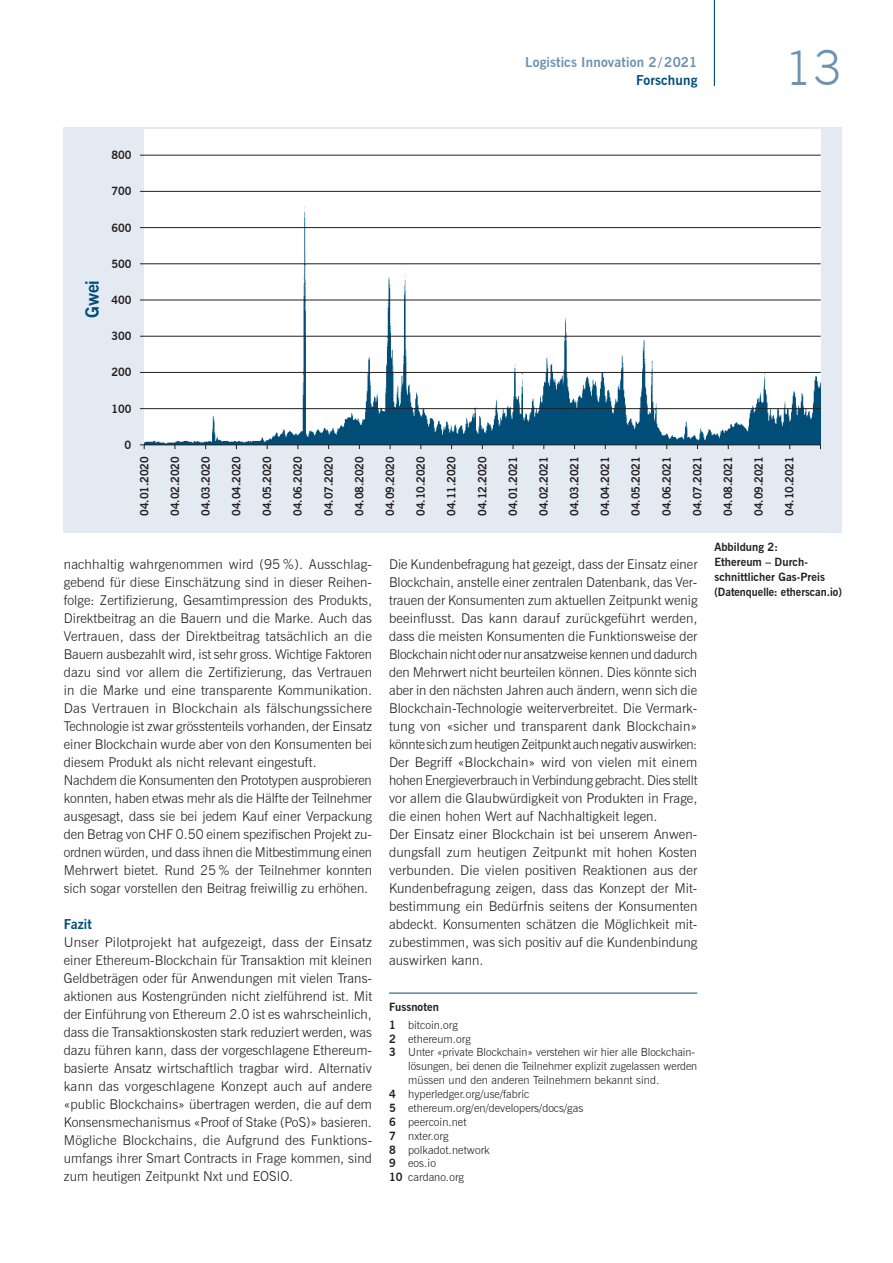
<style>
.page{position:relative;width:893px;height:1263px;background:#fff}
.page>*{position:absolute;margin:0;border:0;box-sizing:border-box;transform-origin:0 0}
.t1{font:300 48px "News Gothic BT";color:#6d93b0}
._04_Grundtext{font:700 18px "News Gothic BT";color:#004e78}
._04_Grundtext-2{font:300 13.5px/18px "News Gothic BT";letter-spacing:.005em;color:#231f20;text-align:justify}
.t2{font:700 13.5px "News Gothic BT";letter-spacing:.01em;color:#6d93b0}
._05_Untertitel{font:700 13.5px "News Gothic BT";letter-spacing:.01em;color:#004e78}
._04_Grundtext-3{font:300 11.25px/13.8px "News Gothic BT";letter-spacing:.005em;color:#231f20}
._04_Grundtext-4{font:700 11.25px "News Gothic BT";letter-spacing:-.01em;color:#231f20}
._06_Legende{font:700 11.25px/15px "News Gothic BT";letter-spacing:.005em;color:#231f20}
.s1{font-weight:700}
</style>
<div class="page">
<hr style="left:714px;top:0;width:1px;height:86px;background:#004e76">
<div style="left:64px;top:128px;width:778px;height:405px;background:#e4eaf2"></div>
<hr style="left:389px;top:993px;width:308px;height:1px;background:#004e78">
<div style="left:144px;top:129px;width:677px;height:316px;background:#fff"></div>
<img style="left:144px;top:190px;width:677px;height:255px">
<hr style="left:140px;top:445px;width:681px;height:1px;background:#231f20">
<hr style="left:140px;top:408px;width:681px;height:1px;background:#231f20">
<hr style="left:140px;top:336px;width:681px;height:1px;background:#231f20">
<hr style="left:140px;top:372px;width:681px;height:1px;background:#231f20">
<hr style="left:140px;top:300px;width:681px;height:1px;background:#231f20">
<hr style="left:140px;top:264px;width:681px;height:1px;background:#231f20">
<hr style="left:140px;top:227px;width:681px;height:1px;background:#231f20">
<hr style="left:140px;top:191px;width:681px;height:1px;background:#231f20">
<hr style="left:140px;top:155px;width:681px;height:1px;background:#231f20">
<p class="t2" style="left:525px;top:54px;width:174px">Logistics Innovation 2/2021</p>
<p class="_05_Untertitel" style="left:636px;top:72px;width:63px">Forschung</p>
<h1 class="t1" style="left:785px;top:39px;width:59px">13</h1>
<p class="_04_Grundtext" style="left:81px;top:318px;width:40px;rotate:-90deg">Gwei</p>
<p class="_04_Grundtext-4" style="left:111px;top:148px;width:21px">800</p>
<p class="_04_Grundtext-4" style="left:111px;top:184px;width:21px">700</p>
<p class="_04_Grundtext-4" style="left:111px;top:221px;width:21px">600</p>
<p class="_04_Grundtext-4" style="left:111px;top:257px;width:21px">500</p>
<p class="_04_Grundtext-4" style="left:111px;top:293px;width:21px">400</p>
<p class="_04_Grundtext-4" style="left:111px;top:329px;width:21px">300</p>
<p class="_04_Grundtext-4" style="left:111px;top:366px;width:21px">200</p>
<p class="_04_Grundtext-4" style="left:111px;top:402px;width:21px">100</p>
<p class="_04_Grundtext-4" style="left:125px;top:438px;width:8px">0</p>
<p class="_04_Grundtext-4" style="left:137px;top:516px;width:61px;rotate:-90deg">04.01.2020</p>
<p class="_04_Grundtext-4" style="left:168px;top:516px;width:61px;rotate:-90deg">04.02.2020</p>
<p class="_04_Grundtext-4" style="left:199px;top:516px;width:61px;rotate:-90deg">04.03.2020</p>
<p class="_04_Grundtext-4" style="left:230px;top:516px;width:61px;rotate:-90deg">04.04.2020</p>
<p class="_04_Grundtext-4" style="left:260px;top:516px;width:61px;rotate:-90deg">04.05.2020</p>
<p class="_04_Grundtext-4" style="left:291px;top:516px;width:61px;rotate:-90deg">04.06.2020</p>
<p class="_04_Grundtext-4" style="left:322px;top:516px;width:61px;rotate:-90deg">04.07.2020</p>
<p class="_04_Grundtext-4" style="left:353px;top:516px;width:61px;rotate:-90deg">04.08.2020</p>
<p class="_04_Grundtext-4" style="left:383px;top:516px;width:61px;rotate:-90deg">04.09.2020</p>
<p class="_04_Grundtext-4" style="left:414px;top:516px;width:61px;rotate:-90deg">04.10.2020</p>
<p class="_04_Grundtext-4" style="left:445px;top:516px;width:61px;rotate:-90deg">04.11.2020</p>
<p class="_04_Grundtext-4" style="left:475px;top:516px;width:61px;rotate:-90deg">04.12.2020</p>
<p class="_04_Grundtext-4" style="left:506px;top:516px;width:61px;rotate:-90deg">04.01.2021</p>
<p class="_04_Grundtext-4" style="left:537px;top:516px;width:61px;rotate:-90deg">04.02.2021</p>
<p class="_04_Grundtext-4" style="left:568px;top:516px;width:61px;rotate:-90deg">04.03.2021</p>
<p class="_04_Grundtext-4" style="left:598px;top:516px;width:61px;rotate:-90deg">04.04.2021</p>
<p class="_04_Grundtext-4" style="left:629px;top:516px;width:61px;rotate:-90deg">04.05.2021</p>
<p class="_04_Grundtext-4" style="left:660px;top:516px;width:61px;rotate:-90deg">04.06.2021</p>
<p class="_04_Grundtext-4" style="left:691px;top:516px;width:61px;rotate:-90deg">04.07.2021</p>
<p class="_04_Grundtext-4" style="left:721px;top:516px;width:61px;rotate:-90deg">04.08.2021</p>
<p class="_04_Grundtext-4" style="left:752px;top:516px;width:61px;rotate:-90deg">04.09.2021</p>
<p class="_04_Grundtext-4" style="left:783px;top:516px;width:61px;rotate:-90deg">04.10.2021</p>
<p class="_04_Grundtext-2" style="left:64px;top:555px;width:310px">nachhaltig wahrgenommen wird (95 %). Ausschlag&shy;gebend für diese Einschätzung sind in dieser Reihen&shy;folge: Zertifizierung, Gesamtimpression des Produkts, Direktbeitrag an die Bauern und die Marke. Auch das Vertrauen, dass der Direktbeitrag tatsächlich an die Bauern ausbezahlt wird, ist sehr gross. Wichtige Faktoren dazu sind vor allem die Zertifizierung, das Vertrauen in die Marke und eine transparente Kommunikation.<br>Das Vertrauen in Blockchain als fälschungssichere Technologie ist zwar grösstenteils vorhanden, der Einsatz einer Blockchain wurde aber von den Konsumenten bei diesem Produkt als nicht relevant eingestuft.</p>
<p class="_04_Grundtext-2" style="left:64px;top:771px;width:310px">Nachdem die Konsumenten den Prototypen ausprobieren konnten, haben etwas mehr als die Hälfte der Teilnehmer ausgesagt, dass sie bei jedem Kauf einer Verpackung den Betrag von CHF 0.50 einem spezifischen Projekt zu&shy;ordnen würden, und dass ihnen die Mitbestimmung einen Mehrwert bietet. Rund 25% der Teilnehmer konnten sich sogar vorstellen den Beitrag freiwillig zu erhöhen.</p>
<p class="_05_Untertitel" style="left:64px;top:916px;width:29px">Fazit</p>
<p class="_04_Grundtext-2" style="left:64px;top:933px;width:310px">Unser Pilotprojekt hat aufgezeigt, dass der Einsatz einer Ethereum-Blockchain für Transaktion mit kleinen Geldbeträgen oder für Anwendungen mit vielen Trans&shy;aktionen aus Kostengründen nicht zielführend ist. Mit der Einführung von Ethereum 2.0 ist es wahrscheinlich, dass die Transaktionskosten stark reduziert werden, was dazu führen kann, dass der vorgeschlagene Ethereum&shy;basierte Ansatz wirtschaftlich tragbar wird. Alternativ kann das vorgeschlagene Konzept auch auf andere «public Blockchains» übertragen werden, die auf dem Konsensmechanismus «Proof of Stake (PoS)» basieren.<br>Mögliche Blockchains, die Aufgrund des Funktions&shy;umfangs ihrer Smart Contracts in Frage kommen, sind zum heutigen Zeitpunkt Nxt und EOSIO.</p>
<p class="_04_Grundtext-2" style="left:389px;top:555px;width:310px">Die Kundenbefragung hat gezeigt, dass der Einsatz einer Blockchain, anstelle einer zentralen Datenbank, das Ver&shy;trauen der Konsumenten zum aktuellen Zeitpunkt wenig beeinflusst. Das kann darauf zurückgeführt werden, dass die meisten Konsumenten die Funktionsweise der Blockchain nicht oder nur ansatzweise kennen und dadurch den Mehrwert nicht beurteilen können. Dies könnte sich aber in den nächsten Jahren auch ändern, wenn sich die Blockchain-Technologie weiterverbreitet. Die Vermark&shy;tung von «sicher und transparent dank Blockchain» könnte sich zum heutigen Zeitpunkt auch negativ auswirken:<br>Der Begriff «Blockchain» wird von vielen mit einem hohen Energieverbrauch in Verbindung gebracht. Dies stellt vor allem die Glaubwürdigkeit von Produkten in Frage, die einen hohen Wert auf Nachhaltigkeit legen.</p>
<p class="_04_Grundtext-2" style="left:389px;top:825px;width:310px">Der Einsatz einer Blockchain ist bei unserem Anwen&shy;dungsfall zum heutigen Zeitpunkt mit hohen Kosten verbunden. Die vielen positiven Reaktionen aus der Kundenbefragung zeigen, dass das Konzept der Mit&shy;bestimmung ein Bedürfnis seitens der Konsumenten abdeckt. Konsumenten schätzen die Möglichkeit mit&shy;zubestimmen, was sich positiv auf die Kundenbindung auswirken kann.</p>
<p class="_04_Grundtext-4" style="left:389px;top:1000px;width:51px">Fussnoten</p>
<p class="_04_Grundtext-3" style="left:389px;top:1018px;width:70px"><span class="s1">1</span> bitcoin.org</p>
<p class="_04_Grundtext-3" style="left:389px;top:1031px;width:83px"><span class="s1">2</span> ethereum.org</p>
<p class="_04_Grundtext-3" style="left:408px;top:1045px;width:291px;text-indent:-19px"><span class="s1">3</span> Unter «private Blockchain» verstehen wir hier alle Blockchain&shy;lösungen, bei denen die Teilnehmer explizit zugelassen werden müssen und den anderen Teilnehmern bekannt sind.</p>
<p class="_04_Grundtext-3" style="left:389px;top:1087px;width:142px"><span class="s1">4</span> hyperledger.org/use/fabric</p>
<p class="_04_Grundtext-3" style="left:389px;top:1101px;width:196px"><span class="s1">5</span> ethereum.org/en/developers/docs/gas</p>
<p class="_04_Grundtext-3" style="left:389px;top:1115px;width:79px"><span class="s1">6</span> peercoin.net</p>
<p class="_04_Grundtext-3" style="left:389px;top:1129px;width:61px"><span class="s1">7</span> nxter.org</p>
<p class="_04_Grundtext-3" style="left:389px;top:1142px;width:102px"><span class="s1">8</span> polkadot.network</p>
<p class="_04_Grundtext-3" style="left:389px;top:1156px;width:48px"><span class="s1">9</span> eos.io</p>
<p class="_04_Grundtext-3" style="left:389px;top:1170px;width:76px"><span class="s1">10</span> cardano.org</p>
<p class="_06_Legende" style="left:714px;top:540px;width:129px">Abbildung 2:<br>Ethereum – Durch&shy;schnittlicher Gas-Preis (Datenquelle: etherscan.io)</p>
</div>
